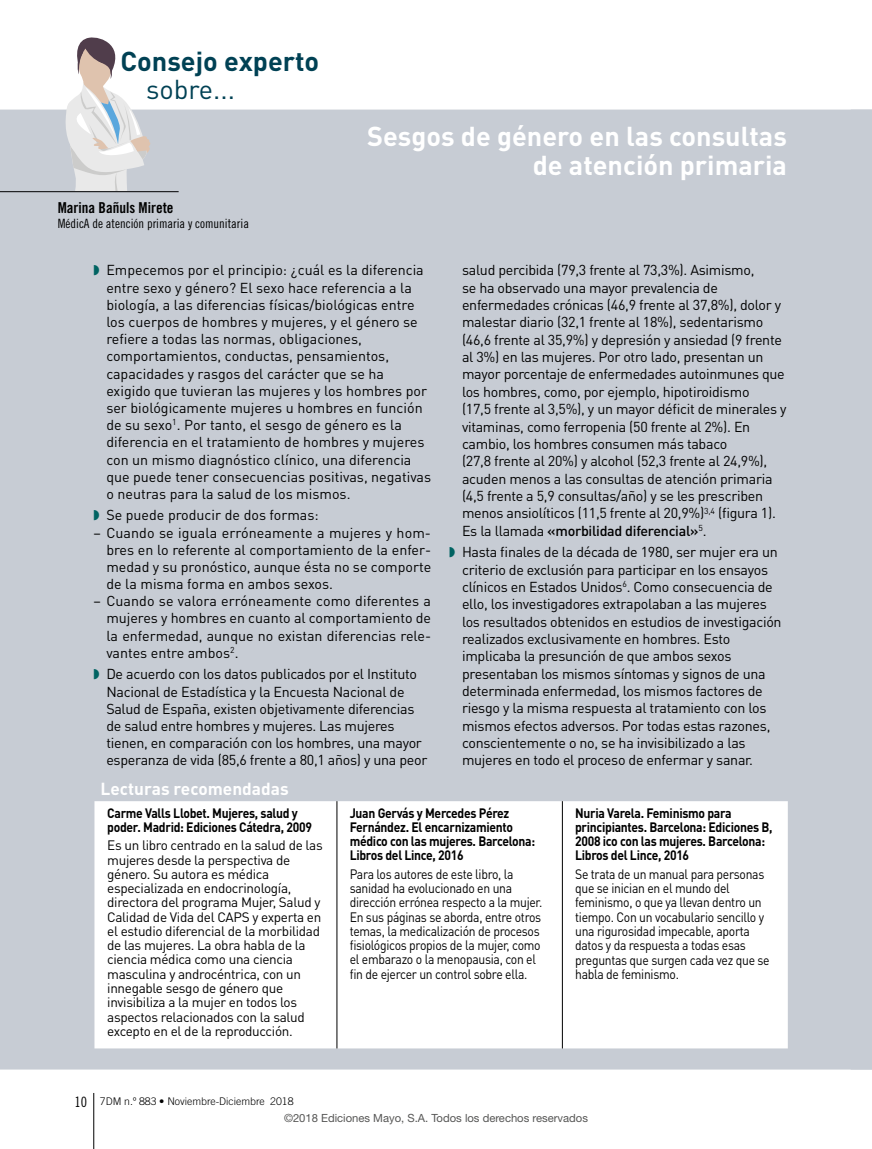
<style>
.page{position:relative;width:872px;height:1149px;background:#fff}
.page>*{position:absolute;margin:0;border:0;box-sizing:border-box;transform-origin:0 0}
.t1{font:700 27px/28.5px "DIN Pro";color:#fff;text-align:right}
.t2{font:700 27px "DIN Pro";color:#004154}
.t3{font:27px "DIN Pro";color:#004154}
.t4{font:700 17.25px "DIN Pro";color:#fff}
.t5{font:15px "Trade Gothic LT Std Bd Cn 20";color:#000}
.t6{font:14.25px/17.4px "DIN Pro";letter-spacing:-.02em;color:#000}
.t7{font:14.25px/17.1px "DIN Pro";color:#000}
.t8{font:13.5px/14.2px "DIN Pro";letter-spacing:-.025em;color:#000;scale:.9 1}
.t9{font:13.5px/14.2px "DIN Pro";letter-spacing:-.025em;color:#000}
.t10{font:700 13.5px/14.2px "DIN Pro";letter-spacing:-.025em;color:#000;scale:.9 1}
.t11{font:12.75px "Trade Gothic LT Std Cn 18";color:#000}
.t12{font:11.25px "Helvetica Neue LT Std";color:#575756}
.t13{font:300 10.5px "Trade Gothic LT Std";color:#000}
.s1{color:#006362}
.s2{font-weight:500}
.s3{font-family:"Trade Gothic LT Std Cn 18";font-weight:400;font-size:14.25px}
</style>
<div class="page">
<hr style="left:93px;top:1092px;width:1px;height:56px;background:#000">
<div style="left:0;top:109px;width:850px;height:960px;background:#c7ccd4"></div>
<hr style="left:0;top:191px;width:179px;height:1px;background:#000">
<svg style="left:64px;top:37px;width:88px;height:154px"></svg>
<div style="left:850px;top:109px;width:22px;height:960px;background:#c7ccd4"></div>
<svg style="left:94px;top:801px;width:694px;height:247px"></svg>
<hr style="left:337px;top:801px;width:1px;height:247px;background:#000">
<hr style="left:562px;top:801px;width:1px;height:247px;background:#000">
<h1 class="t2" style="left:120px;top:43px;width:200px">Consejo experto</h1>
<h1 class="t3" style="left:146px;top:71px;width:91px">sobre...</h1>
<p class="t5" style="left:58px;top:199px;width:117px">Marina Bañuls Mirete</p>
<p class="t11" style="left:58px;top:216px;width:193px">MédicA de atención primaria y comunitaria</p>
<h1 class="t1" style="left:367px;top:121px;width:421px">Sesgos de género en las consultas de atención primaria</h1>
<p class="t7" style="left:106px;top:261px;width:326px;text-indent:-13px"><span class="s1">◗</span> Empecemos por el principio: ¿cuál es la diferencia entre sexo y género? El sexo hace referencia a la biología, a las diferencias físicas/biológicas entre los cuerpos de hombres y mujeres, y el género se refiere a todas las normas, obligaciones, comportamientos, conductas, pensamientos, capacidades y rasgos del carácter que se ha exigido que tuvieran las mujeres y los hombres por ser biológicamente mujeres u hombres en función de su sexo<sup>1</sup>. Por tanto, el sesgo de género es la diferencia en el tratamiento de hombres y mujeres con un mismo diagnóstico clínico, una diferencia que puede tener consecuencias positivas, negativas o neutras para la salud de los mismos.</p>
<p class="t7" style="left:94px;top:506px;width:227px"><span class="s1">◗</span> Se puede producir de dos formas:</p>
<p class="t6" style="left:106px;top:523px;width:326px;text-align:justify;text-indent:-13px">– Cuando se iguala erróneamente a mujeres y hom&shy;bres en lo referente al comportamiento de la enfer&shy;medad y su pronóstico, aunque ésta no se comporte de la misma forma en ambos sexos.</p>
<p class="t6" style="left:106px;top:591px;width:326px;text-align:justify;text-indent:-13px">– Cuando se valora erróneamente como diferentes a mujeres y hombres en cuanto al comportamiento de la enfermedad, aunque no existan diferencias rele&shy;vantes entre ambos<sup>2</sup>.</p>
<p class="t6" style="left:106px;top:664px;width:323px;text-indent:-13px"><span class="s1">◗</span> De acuerdo con los datos publicados por el Instituto Nacional de Estadística y la Encuesta Nacional de Salud de España, existen objetivamente diferencias de salud entre hombres y mujeres. Las mujeres tienen, en comparación con los hombres, una mayor esperanza de vida (85,6 frente a 80,1 años) y una peor</p>
<p class="t6" style="left:462px;top:261px;width:326px">salud percibida (79,3 frente al 73,3%). Asimismo,<br>se ha observado una mayor prevalencia de enfermedades crónicas (46,9 frente al 37,8%), dolor y malestar diario (32,1 frente al 18%), sedentarismo (46,6 frente al 35,9%) y depresión y ansiedad (9 frente al 3%) en las mujeres. Por otro lado, presentan un mayor porcentaje de enfermedades autoinmunes que los hombres, como, por ejemplo, hipotiroidismo<br>(17,5 frente al 3,5%), y un mayor déficit de minerales y vitaminas, como ferropenia (50 frente al 2%). En cambio, los hombres consumen más tabaco<br>(27,8 frente al 20%) y alcohol (52,3 frente al 24,9%), acuden menos a las consultas de atención primaria (4,5 frente a 5,9 consultas/año) y se les prescriben menos ansiolíticos (11,5 frente al 20,9%)<sup>3,4</sup> (figura 1).<br>Es la llamada <span class="s2">«morbilidad diferencial»</span><sup>5</sup>.</p>
<p class="t6" style="left:462px;top:542px;width:321px;text-indent:-13px"><span class="s1">◗</span> Hasta finales de la década de 1980, ser mujer era un criterio de exclusión para participar en los ensayos clínicos en Estados Unidos<sup>6</sup>. Como consecuencia de ello, los investigadores extrapolaban a las mujeres los resultados obtenidos en estudios de investigación realizados exclusivamente en hombres. Esto implicaba la presunción de que ambos sexos presentaban los mismos síntomas y signos de una determinada enfermedad, los mismos factores de riesgo y la misma respuesta al tratamiento con los mismos efectos adversos. Por todas estas razones, conscientemente o no, se ha invisibilizado a las mujeres en todo el proceso de enfermar y sanar.</p>
<p class="t4" style="left:100px;top:777px;width:190px">Lecturas recomendadas</p>
<p class="t10" style="left:107px;top:804px;width:229px">Carme Valls Llobet. Mujeres, salud y poder. Madrid: Ediciones Cátedra, 2009</p>
<p class="t9" style="left:107px;top:837px;width:217px">Es un libro centrado en la salud de las mujeres desde la perspectiva de género. Su autora es médica especializada en endocrinología, directora del programa Mujer, Salud y Calidad de Vida del CAPS y experta en el estudio diferencial de la morbilidad de las mujeres. La obra habla de la ciencia médica como una ciencia masculina y androcéntrica, con un innegable sesgo de género que invisibiliza a la mujer en todos los aspectos relacionados con la salud excepto en el de la reproducción.</p>
<p class="t10" style="left:350px;top:804px;width:207px">Juan Gervás y Mercedes Pérez<br>Fernández. El encarnizamiento médico con las mujeres. Barcelona:<br>Libros del Lince, 2016</p>
<p class="t8" style="left:350px;top:866px;width:215px">Para los autores de este libro, la sanidad ha evolucionado en una dirección errónea respecto a la mujer.<br>En sus páginas se aborda, entre otros temas, la medicalización de procesos fisiológicos propios de la mujer, como el embarazo o la menopausia, con el fin de ejercer un control sobre ella.</p>
<p class="t10" style="left:575px;top:804px;width:221px">Nuria Varela. Feminismo para principiantes. Barcelona: Ediciones B,<br>2008 ico con las mujeres. Barcelona:<br>Libros del Lince, 2016</p>
<p class="t8" style="left:575px;top:866px;width:218px">Se trata de un manual para personas que se inician en el mundo del feminismo, o que ya llevan dentro un tiempo. Con un vocabulario sencillo y una rigurosidad impecable, aporta datos y da respuesta a todas esas preguntas que surgen cada vez que se habla de feminismo.</p>
<p class="t13" style="left:75px;top:1094px;width:221px"><span class="s3">10</span> 7DM n.º 883 • Noviembre-Diciembre 2018</p>
<p class="t12" style="left:284px;top:1111px;width:305px">©2018 Ediciones Mayo, S.A. Todos los derechos reservados</p>
</div>
